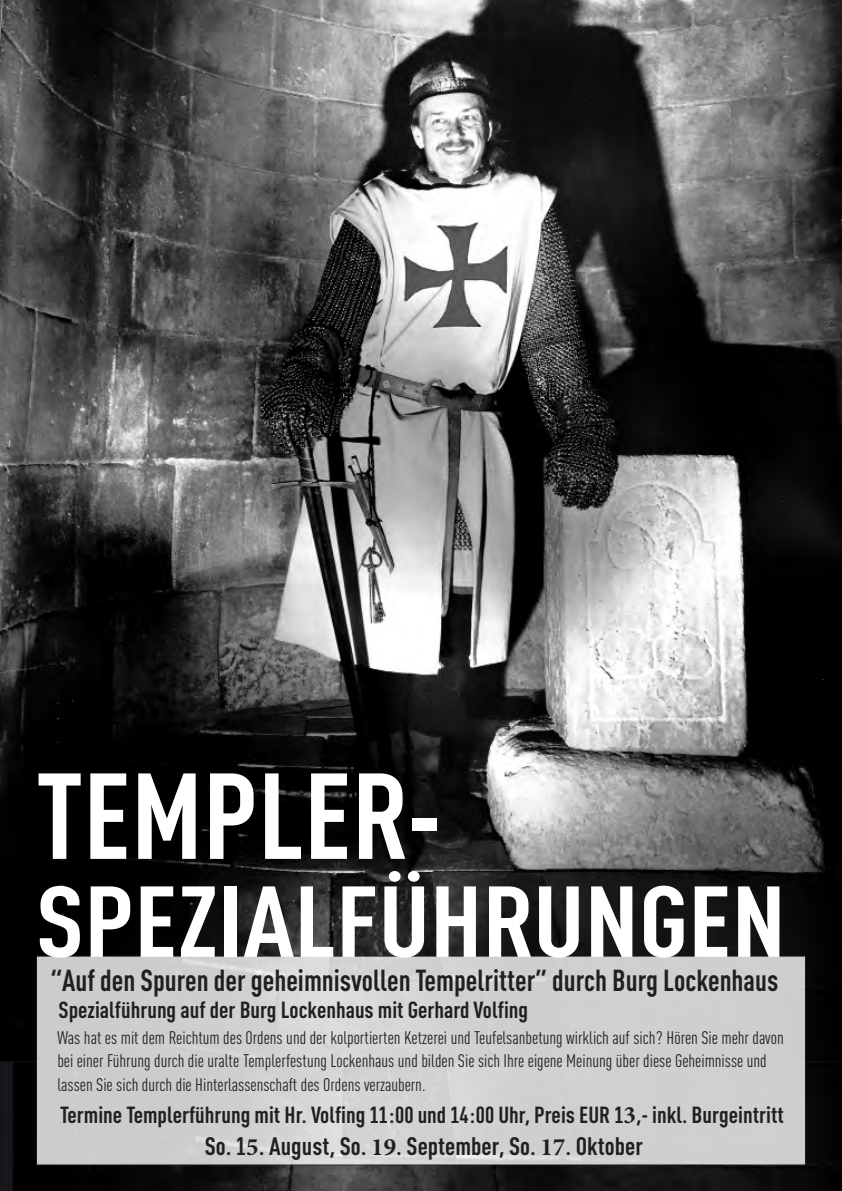
<style>
.page{position:relative;width:842px;height:1191px;background:#fff}
.page>*{position:absolute;margin:0;border:0;box-sizing:border-box;transform-origin:0 0}
.t1{font:700 120px "CA Info Type Condensed CE";color:#fff}
.t2{font:700 99px "CA Info Type Condensed CE";color:#fff;scale:1.1 1}
.t3{font:700 30px "CA Info Type Condensed CE";color:#231f20;scale:.95 1}
.t4{font:700 25px "CA Info Type Condensed CE";color:#231f20}
.t5{font:700 23px "CA Info Type Condensed CE";color:#231f20}
.t6{font:18px/23.5px "CA Info Type Condensed CE";color:#231f20}
.s1{font-family:"Minion Pro";font-size:25px}
.s2{font-family:"Minion Pro"}
</style>
<div class="page">
<img style="left:0;top:0;width:842px;height:1191px">
<div style="left:36px;top:956px;width:769px;height:209px;background:#cfcfcf"></div>
<div style="left:36px;top:955px;width:770px;height:210px;border:1px solid #231f20"></div>
<p class="t1" style="left:36px;top:743px;width:408px">TEMPLER-</p>
<p class="t2" style="left:36px;top:861px;width:683px">SPEZIALFÜHRUNGEN</p>
<p class="t3" style="left:50px;top:961px;width:768px">“Auf den Spuren der geheimnisvollen Tempelritter” durch Burg Lockenhaus</p>
<p class="t5" style="left:59px;top:995px;width:471px">Spezialführung auf der Burg Lockenhaus mit Gerhard Volfing</p>
<p class="t6" style="left:57px;top:1025px;width:728px">Was hat es mit dem Reichtum des Ordens und der kolportierten Ketzerei und Teufelsanbetung wirklich auf sich? Hören Sie mehr davon bei einer Führung durch die uralte Templerfestung Lockenhaus und bilden Sie sich Ihre eigene Meinung über diese Geheimnisse und lassen Sie sich durch die Hinterlassenschaft des Ordens verzaubern.</p>
<p class="t5" style="left:60px;top:1100px;width:725px">Termine Templerführung mit Hr. Volfing 11:00 und 14:00 Uhr, Preis EUR 1<span class="s1">3</span>,- inkl. Burgeintritt</p>
<p class="t4" style="left:205px;top:1131px;width:439px">So. 1<span class="s2">5</span>. August, So. <span class="s2">19</span>. September, So. <span class="s2">17</span>. Oktober</p>
</div>
